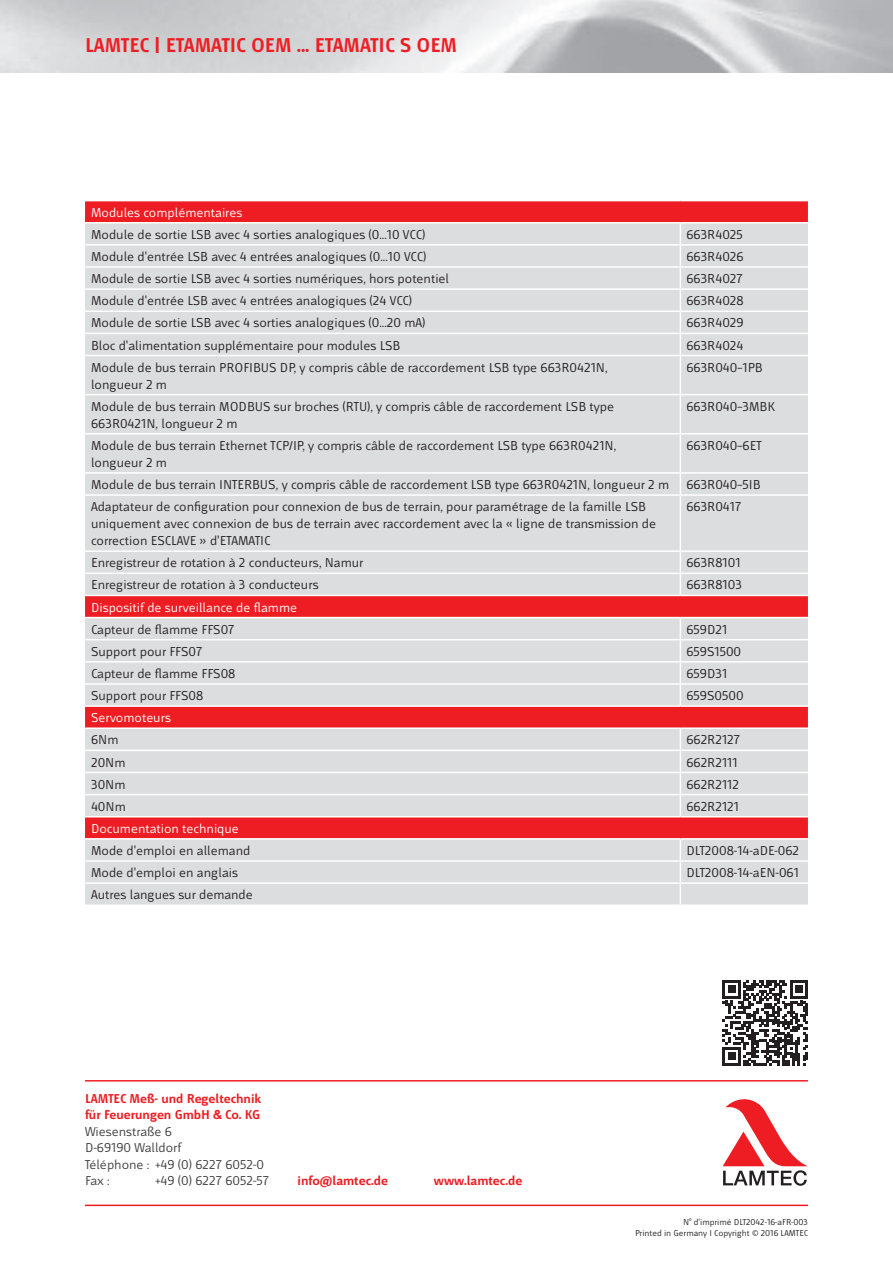
<style>
.page{position:relative;width:893px;height:1263px;background:#fff}
.page>*{position:absolute;margin:0;border:0;box-sizing:border-box;transform-origin:0 0}
.t1{font:700 21px "Mr Jones";color:#ee1d23}
.t2{font:13.5px/17px "Mr Jones";color:#231f20}
.t3{font:13.5px "Mr Jones";color:#fff}
.t4{font:700 13.5px/16.5px "Mr Jones";color:#ee1d23}
.t5{font:13.5px/16.5px "Mr Jones";color:#3e3e3f}
.t6{font:9px/10.5px "Mr Jones";color:#231f20;text-align:right}
</style>
<div class="page">
<div style="left:85px;top:201px;width:723px;height:21px;background:#ee1d23"></div>
<svg style="left:85px;top:223px;width:723px;height:681px;background:#decbcd"></svg>
<hr style="left:85px;top:244px;width:595px;height:2px;background:#fff">
<hr style="left:680px;top:244px;width:128px;height:2px;background:#fff">
<hr style="left:85px;top:266px;width:595px;height:2px;background:#fff">
<hr style="left:680px;top:266px;width:128px;height:2px;background:#fff">
<hr style="left:85px;top:288px;width:595px;height:2px;background:#fff">
<hr style="left:680px;top:288px;width:128px;height:2px;background:#fff">
<hr style="left:85px;top:310px;width:595px;height:2px;background:#fff">
<hr style="left:680px;top:310px;width:128px;height:2px;background:#fff">
<hr style="left:85px;top:333px;width:595px;height:1px;background:#fff">
<hr style="left:680px;top:333px;width:128px;height:1px;background:#fff">
<svg style="left:680px;top:223px;width:1px;height:132px"></svg>
<hr style="left:85px;top:355px;width:595px;height:1px;background:#fff">
<hr style="left:680px;top:355px;width:128px;height:1px;background:#fff">
<hr style="left:680px;top:356px;width:1px;height:38px;background:#fff">
<hr style="left:85px;top:394px;width:595px;height:1px;background:#fff">
<hr style="left:680px;top:394px;width:128px;height:1px;background:#fff">
<hr style="left:680px;top:395px;width:1px;height:38px;background:#fff">
<hr style="left:85px;top:433px;width:595px;height:1px;background:#fff">
<hr style="left:680px;top:433px;width:128px;height:1px;background:#fff">
<hr style="left:680px;top:434px;width:1px;height:38px;background:#fff">
<hr style="left:85px;top:472px;width:595px;height:2px;background:#fff">
<hr style="left:680px;top:472px;width:128px;height:2px;background:#fff">
<svg style="left:680px;top:474px;width:1px;height:20px"></svg>
<hr style="left:85px;top:494px;width:595px;height:2px;background:#fff">
<hr style="left:680px;top:494px;width:128px;height:2px;background:#fff">
<hr style="left:680px;top:496px;width:1px;height:54px;background:#fff">
<hr style="left:85px;top:550px;width:595px;height:2px;background:#fff">
<hr style="left:680px;top:550px;width:128px;height:2px;background:#fff">
<hr style="left:85px;top:573px;width:595px;height:1px;background:#fff">
<hr style="left:680px;top:573px;width:128px;height:1px;background:#fff">
<svg style="left:680px;top:552px;width:1px;height:43px"></svg>
<hr style="left:85px;top:595px;width:595px;height:1px;background:#fff">
<hr style="left:680px;top:595px;width:128px;height:1px;background:#fff">
<hr style="left:85px;top:617px;width:595px;height:1px;background:#fff">
<hr style="left:680px;top:617px;width:128px;height:1px;background:#fff">
<hr style="left:85px;top:639px;width:595px;height:1px;background:#fff">
<hr style="left:680px;top:639px;width:128px;height:1px;background:#fff">
<hr style="left:85px;top:661px;width:595px;height:2px;background:#fff">
<hr style="left:680px;top:661px;width:128px;height:2px;background:#fff">
<hr style="left:85px;top:683px;width:595px;height:2px;background:#fff">
<hr style="left:680px;top:683px;width:128px;height:2px;background:#fff">
<svg style="left:680px;top:618px;width:1px;height:87px"></svg>
<hr style="left:85px;top:705px;width:595px;height:2px;background:#fff">
<hr style="left:680px;top:705px;width:128px;height:2px;background:#fff">
<hr style="left:85px;top:727px;width:595px;height:2px;background:#fff">
<hr style="left:680px;top:727px;width:128px;height:2px;background:#fff">
<hr style="left:85px;top:750px;width:595px;height:1px;background:#fff">
<hr style="left:680px;top:750px;width:128px;height:1px;background:#fff">
<hr style="left:85px;top:772px;width:595px;height:1px;background:#fff">
<hr style="left:680px;top:772px;width:128px;height:1px;background:#fff">
<hr style="left:85px;top:794px;width:595px;height:1px;background:#fff">
<hr style="left:680px;top:794px;width:128px;height:1px;background:#fff">
<svg style="left:680px;top:729px;width:1px;height:87px"></svg>
<hr style="left:85px;top:816px;width:595px;height:1px;background:#fff">
<hr style="left:680px;top:816px;width:128px;height:1px;background:#fff">
<hr style="left:85px;top:838px;width:595px;height:2px;background:#fff">
<hr style="left:680px;top:838px;width:128px;height:2px;background:#fff">
<hr style="left:85px;top:860px;width:595px;height:2px;background:#fff">
<hr style="left:680px;top:860px;width:128px;height:2px;background:#fff">
<hr style="left:85px;top:882px;width:595px;height:2px;background:#fff">
<hr style="left:680px;top:882px;width:128px;height:2px;background:#fff">
<svg style="left:680px;top:840px;width:1px;height:64px"></svg>
<svg style="left:723px;top:1099px;width:85px;height:87px"></svg>
<hr style="left:85px;top:1080px;width:723px;height:1px;background:#ee1d23">
<hr style="left:85px;top:1204px;width:723px;height:2px;background:#ee1d23">
<svg style="left:723px;top:980px;width:85px;height:85px"></svg>
<h1 class="t1" style="left:85px;top:33px;width:374px">LAMTEC | ETAMATIC OEM ... ETAMATIC S OEM</h1>
<p class="t3" style="left:91px;top:205px;width:153px">Modules complémentaires</p>
<p class="t2" style="left:91px;top:226px;width:336px">Module de sortie LSB avec 4 sorties analogiques (0...10 VCC)</p>
<p class="t2" style="left:686px;top:226px;width:58px">663R4025</p>
<p class="t2" style="left:91px;top:248px;width:337px">Module d'entrée LSB avec 4 entrées analogiques (0...10 VCC)</p>
<p class="t2" style="left:686px;top:248px;width:59px">663R4026</p>
<p class="t2" style="left:91px;top:270px;width:360px">Module de sortie LSB avec 4 sorties numériques, hors potentiel</p>
<p class="t2" style="left:686px;top:270px;width:58px">663R4027</p>
<p class="t2" style="left:91px;top:292px;width:323px">Module d'entrée LSB avec 4 entrées analogiques (24 VCC)</p>
<p class="t2" style="left:686px;top:292px;width:59px">663R4028</p>
<p class="t2" style="left:91px;top:314px;width:336px">Module de sortie LSB avec 4 sorties analogiques (0...20 mA)</p>
<p class="t2" style="left:686px;top:314px;width:59px">663R4029</p>
<p class="t2" style="left:91px;top:337px;width:311px">Bloc d'alimentation supplémentaire pour modules LSB</p>
<p class="t2" style="left:686px;top:337px;width:59px">663R4024</p>
<p class="t2" style="left:91px;top:359px;width:518px">Module de bus terrain PROFIBUS DP, y compris câble de raccordement LSB type 663R0421N, longueur 2 m</p>
<p class="t2" style="left:686px;top:359px;width:78px">663R040–1PB</p>
<p class="t2" style="left:91px;top:398px;width:524px">Module de bus terrain MODBUS sur broches (RTU), y compris câble de raccordement LSB type<br>663R0421N, longueur 2 m</p>
<p class="t2" style="left:686px;top:398px;width:90px">663R040–3MBK</p>
<p class="t2" style="left:91px;top:437px;width:527px">Module de bus terrain Ethernet TCP/IP, y compris câble de raccordement LSB type 663R0421N, longueur 2 m</p>
<p class="t2" style="left:686px;top:437px;width:77px">663R040–6ET</p>
<p class="t2" style="left:91px;top:476px;width:580px">Module de bus terrain INTERBUS, y compris câble de raccordement LSB type 663R0421N, longueur 2 m</p>
<p class="t2" style="left:686px;top:476px;width:76px">663R040–5IB</p>
<p class="t2" style="left:91px;top:498px;width:567px">Adaptateur de configuration pour connexion de bus de terrain, pour paramétrage de la famille LSB uniquement avec connexion de bus de terrain avec raccordement avec la « ligne de transmission de correction ESCLAVE » d'ETAMATIC</p>
<p class="t2" style="left:686px;top:498px;width:57px">663R0417</p>
<p class="t2" style="left:91px;top:554px;width:274px">Enregistreur de rotation à 2 conducteurs, Namur</p>
<p class="t2" style="left:686px;top:554px;width:56px">663R8101</p>
<p class="t2" style="left:91px;top:577px;width:229px">Enregistreur de rotation à 3 conducteurs</p>
<p class="t2" style="left:686px;top:577px;width:57px">663R8103</p>
<p class="t3" style="left:91px;top:600px;width:208px">Dispositif de surveillance de flamme</p>
<p class="t2" style="left:91px;top:621px;width:145px">Capteur de flamme FFS07</p>
<p class="t2" style="left:686px;top:621px;width:42px">659D21</p>
<p class="t2" style="left:91px;top:643px;width:113px">Support pour FFS07</p>
<p class="t2" style="left:686px;top:643px;width:56px">659S1500</p>
<p class="t2" style="left:91px;top:665px;width:146px">Capteur de flamme FFS08</p>
<p class="t2" style="left:686px;top:665px;width:42px">659D31</p>
<p class="t2" style="left:91px;top:687px;width:114px">Support pour FFS08</p>
<p class="t2" style="left:686px;top:687px;width:59px">659S0500</p>
<p class="t3" style="left:91px;top:710px;width:81px">Servomoteurs</p>
<p class="t2" style="left:91px;top:731px;width:29px">6Nm</p>
<p class="t2" style="left:686px;top:731px;width:55px">662R2127</p>
<p class="t2" style="left:91px;top:754px;width:36px">20Nm</p>
<p class="t2" style="left:686px;top:754px;width:53px">662R2111</p>
<p class="t2" style="left:91px;top:776px;width:36px">30Nm</p>
<p class="t2" style="left:686px;top:776px;width:54px">662R2112</p>
<p class="t2" style="left:91px;top:798px;width:36px">40Nm</p>
<p class="t2" style="left:686px;top:798px;width:54px">662R2121</p>
<p class="t3" style="left:91px;top:821px;width:149px">Documentation technique</p>
<p class="t2" style="left:91px;top:842px;width:161px">Mode d'emploi en allemand</p>
<p class="t2" style="left:686px;top:842px;width:114px">DLT2008-14-aDE-062</p>
<p class="t2" style="left:91px;top:864px;width:148px">Mode d'emploi en anglais</p>
<p class="t2" style="left:686px;top:864px;width:114px">DLT2008-14-aEN-061</p>
<p class="t2" style="left:91px;top:886px;width:163px">Autres langues sur demande</p>
<p class="t4" style="left:85px;top:1090px;width:177px">LAMTEC Meß- und Regeltechnik für Feuerungen GmbH &amp; Co. KG</p>
<p class="t5" style="left:85px;top:1123px;width:181px">Wiesenstraße 6<br>D-69190 Walldorf<br>Téléphone : +49 (0) 6227 6052-0<br>Fax :</p>
<p class="t5" style="left:156px;top:1173px;width:115px">+49 (0) 6227 6052-57</p>
<p class="t4" style="left:298px;top:1173px;width:92px">info@lamtec.de</p>
<p class="t4" style="left:434px;top:1173px;width:90px">www.lamtec.de</p>
<p class="t6" style="left:635px;top:1217px;width:174px">N° d'imprimé DLT2042-16-aFR-003<br>Printed in Germany I Copyright © 2016 LAMTEC</p>
</div>
